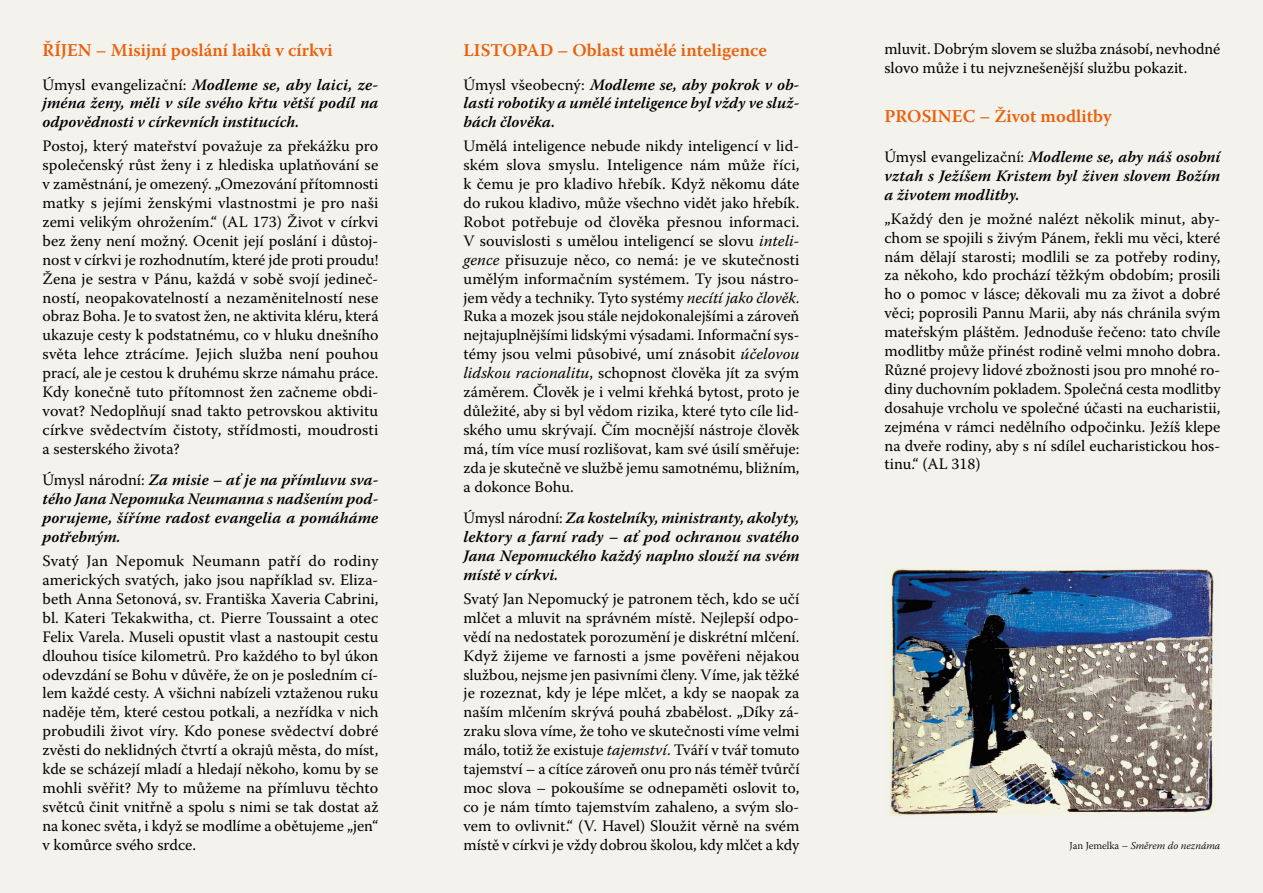
<style>
.page{position:relative;width:1263px;height:893px;background:#f3f2ed}
.page>*{position:absolute;margin:0;border:0;box-sizing:border-box;transform-origin:0 0}
.t1{font:600 18px "Warnock Pro";color:#eb600a}
.t2{font:15.9px/18.9px "Warnock Pro";color:#000;text-align:justify}
.t3{font:italic 600 15.9px/18.9px "Warnock Pro";letter-spacing:.005em;color:#000;text-align:justify}
.t4{font:italic 300 10.5px "Warnock Pro";color:#000}
.s1{font-weight:400;font-style:normal}
.s2{font-style:italic}
.s3{font-style:normal}
</style>
<div class="page">
<img style="left:889px;top:568px;width:326px;height:248px">
<p class="t1" style="left:43px;top:39px;width:292px">ŘÍJEN – Misijní poslání laiků v církvi</p>
<p class="t3" style="left:43px;top:75px;width:337px"><span class="s1">Úmysl evangelizační:</span> Modleme se, aby laici, ze&shy;jména ženy, měli v síle svého křtu větší podíl na odpovědnosti v církevních institucích.</p>
<p class="t2" style="left:43px;top:136px;width:337px">Postoj, který mateřství považuje za překážku pro společenský růst ženy i z hlediska uplatňování se v zaměstnání, je omezený. „Omezování přítomnosti matky s jejími ženskými vlastnostmi je pro naši zemi velikým ohrožením.“ (AL 173) Život v církvi bez ženy není možný. Ocenit její poslání i důstoj&shy;nost v církvi je rozhodnutím, které jde proti proudu!<br>Žena je sestra v Pánu, každá v sobě svojí jedineč&shy;ností, neopakovatelností a nezaměnitelností nese obraz Boha. Je to svatost žen, ne aktivita kléru, která ukazuje cesty k podstatnému, co v hluku dnešního světa lehce ztrácíme. Jejich služba není pouhou prací, ale je cestou k druhému skrze námahu práce.<br>Kdy konečně tuto přítomnost žen začneme obdi&shy;vovat? Nedoplňují snad takto petrovskou aktivitu církve svědectvím čistoty, střídmosti, moudrosti a sesterského života?</p>
<p class="t3" style="left:43px;top:470px;width:337px"><span class="s1">Úmysl národní:</span> Za misie – ať je na přímluvu sva&shy;tého Jana Nepomuka Neumanna s nadšením pod&shy;porujeme, šíříme radost evangelia a pomáháme potřebným.</p>
<p class="t2" style="left:43px;top:551px;width:337px">Svatý Jan Nepomuk Neumann patří do rodiny amerických svatých, jako jsou například sv. Eliza&shy;beth Anna Setonová, sv. Františka Xaveria Cabrini, bl. Kateri Tekakwitha, ct. Pierre Toussaint a otec Felix Varela. Museli opustit vlast a nastoupit cestu dlouhou tisíce kilometrů. Pro každého to byl úkon odevzdání se Bohu v důvěře, že on je posledním cí&shy;lem každé cesty. A všichni nabízeli vztaženou ruku naděje těm, které cestou potkali, a nezřídka v nich probudili život víry. Kdo ponese svědectví dobré zvěsti do neklidných čtvrtí a okrajů města, do míst, kde se scházejí mladí a hledají někoho, komu by se mohli svěřit? My to můžeme na přímluvu těchto světců činit vnitřně a spolu s nimi se tak dostat až na konec světa, i když se modlíme a obětujeme „jen“ v komůrce svého srdce.</p>
<p class="t1" style="left:463px;top:39px;width:305px">LISTOPAD – Oblast umělé inteligence</p>
<p class="t3" style="left:463px;top:75px;width:337px"><span class="s1">Úmysl všeobecný:</span> Modleme se, aby pokrok v ob&shy;lasti robotiky a umělé inteligence byl vždy ve služ&shy;bách člověka.</p>
<p class="t2" style="left:463px;top:136px;width:338px">Umělá inteligence nebude nikdy inteligencí v lid&shy;ském slova smyslu. Inteligence nám může říci, k čemu je pro kladivo hřebík. Když někomu dáte do rukou kladivo, může všechno vidět jako hřebík.<br>Robot potřebuje od člověka přesnou informaci.<br>V souvislosti s umělou inteligencí se slovu <span class="s2">inteli&shy;gence</span> přisuzuje něco, co nemá: je ve skutečnosti umělým informačním systémem. Ty jsou nástro&shy;jem vědy a techniky. Tyto systémy <span class="s2">necítí jako člověk</span>.<br>Ruka a mozek jsou stále nejdokonalejšími a zároveň nejtajuplnějšími lidskými výsadami. Informační sys&shy;témy jsou velmi působivé, umí znásobit <span class="s2">účelovou lidskou racionalitu</span>, schopnost člověka jít za svým záměrem. Člověk je i velmi křehká bytost, proto je důležité, aby si byl vědom rizika, které tyto cíle lid&shy;ského umu skrývají. Čím mocnější nástroje člověk má, tím více musí rozlišovat, kam své úsilí směřuje: zda je skutečně ve službě jemu samotnému, bližním, a dokonce Bohu.</p>
<p class="t3" style="left:463px;top:508px;width:337px"><span class="s1">Úmysl národní:</span> Za kostelníky, ministranty, akolyty, lektory a farní rady – ať pod ochranou svatého Jana Nepomuckého každý naplno slouží na svém místě v církvi.</p>
<p class="t2" style="left:463px;top:589px;width:338px">Svatý Jan Nepomucký je patronem těch, kdo se učí mlčet a mluvit na správném místě. Nejlepší odpo&shy;vědí na nedostatek porozumění je diskrétní mlčení.<br>Když žijeme ve farnosti a jsme pověřeni nějakou službou, nejsme jen pasivními členy. Víme, jak těžké je rozeznat, kdy je lépe mlčet, a kdy se naopak za naším mlčením skrývá pouhá zbabělost. „Díky zá&shy;zraku slova víme, že toho ve skutečnosti víme velmi málo, totiž že existuje <span class="s2">tajemství</span>. Tváří v tvář tomuto tajemství – a cítíce zároveň onu pro nás téměř tvůrčí moc slova – pokoušíme se odnepaměti oslovit to, co je nám tímto tajemstvím zahaleno, a svým slo&shy;vem to ovlivnit.“ (V. Havel) Sloužit věrně na svém místě v církvi je vždy dobrou školou, kdy mlčet a kdy</p>
<p class="t2" style="left:884px;top:39px;width:337px">mluvit. Dobrým slovem se služba znásobí, nevhodné slovo může i tu nejvznešenější službu pokazit.</p>
<p class="t1" style="left:884px;top:105px;width:229px">PROSINEC – Život modlitby</p>
<p class="t3" style="left:884px;top:147px;width:337px"><span class="s1">Úmysl evangelizační:</span> Modleme se, aby náš osobní vztah s Ježíšem Kristem byl živen slovem Božím a životem modlitby.</p>
<p class="t2" style="left:884px;top:209px;width:337px">„Každý den je možné nalézt několik minut, aby&shy;chom se spojili s živým Pánem, řekli mu věci, které nám dělají starosti; modlili se za potřeby rodiny, za někoho, kdo prochází těžkým obdobím; prosili ho o pomoc v lásce; děkovali mu za život a dobré věci; poprosili Pannu Marii, aby nás chránila svým mateřským pláštěm. Jednoduše řečeno: tato chvíle modlitby může přinést rodině velmi mnoho dobra.<br>Různé projevy lidové zbožnosti jsou pro mnohé ro&shy;diny duchovním pokladem. Společná cesta modlitby dosahuje vrcholu ve společné účasti na eucharistii, zejména v rámci nedělního odpočinku. Ježíš klepe na dveře rodiny, aby s ní sdílel eucharistickou hos&shy;tinu.“ (AL 318)</p>
<p class="t4" style="left:1070px;top:840px;width:152px"><span class="s3">Jan Jemelka –</span> Směrem do neznáma</p>
</div>
